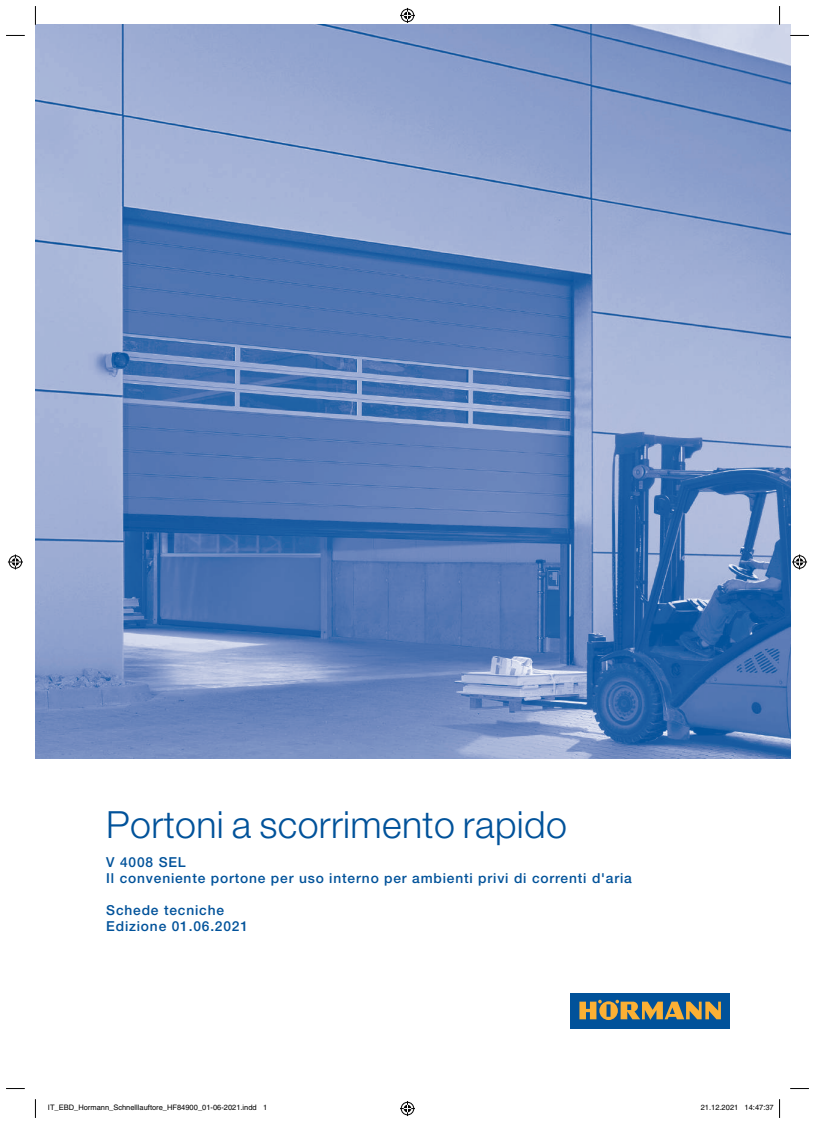
<style>
.page{position:relative;width:815px;height:1124px;background:#fff}
.page>*{position:absolute;margin:0;border:0;box-sizing:border-box;transform-origin:0 0}
.t1{font:300 37.5px "Hoermann Helvetica Neue";letter-spacing:.01em;color:#01529a}
.t2{font:500 13.75px/15.9px "Hoermann Helvetica Neue";letter-spacing:.06em;color:#01529a}
.t3{font:7.5px "Helvetica";color:#000}
</style>
<div class="page">
<img style="left:35px;top:25px;width:755px;height:733px">
<div style="left:570px;top:992px;width:160px;height:36px;background:#01529a"></div>
<svg style="left:579px;top:999px;width:142px;height:20px"></svg>
<svg style="left:6px;top:35px;width:19px;height:1px"></svg>
<svg style="left:790px;top:35px;width:19px;height:1px"></svg>
<svg style="left:6px;top:1088px;width:19px;height:1px"></svg>
<svg style="left:790px;top:1088px;width:19px;height:1px"></svg>
<svg style="left:35px;top:6px;width:1px;height:19px"></svg>
<svg style="left:35px;top:1099px;width:1px;height:18px"></svg>
<svg style="left:779px;top:6px;width:1px;height:19px"></svg>
<svg style="left:400px;top:8px;width:15px;height:15px"></svg>
<svg style="left:400px;top:1101px;width:15px;height:14px"></svg>
<svg style="left:8px;top:554px;width:15px;height:15px"></svg>
<svg style="left:792px;top:554px;width:15px;height:15px"></svg>
<svg style="left:779px;top:1099px;width:1px;height:18px"></svg>
<h1 class="t1" style="left:106px;top:798px;width:462px">Portoni a scorrimento rapido</h1>
<p class="t2" style="left:106px;top:852px;width:527px">V 4008 SEL<br>Il conveniente portone per uso interno per ambienti privi di correnti d'aria</p>
<p class="t2" style="left:106px;top:900px;width:143px">Schede tecniche<br>Edizione 01.06.2021</p>
<p class="t3" style="left:48px;top:1103px;width:221px">IT_EBD_Hormann_Schnelllauftore_HF84900_01-06-2021.indd 1</p>
<p class="t3" style="left:701px;top:1103px;width:74px">21.12.2021 14:47:37</p>
</div>
